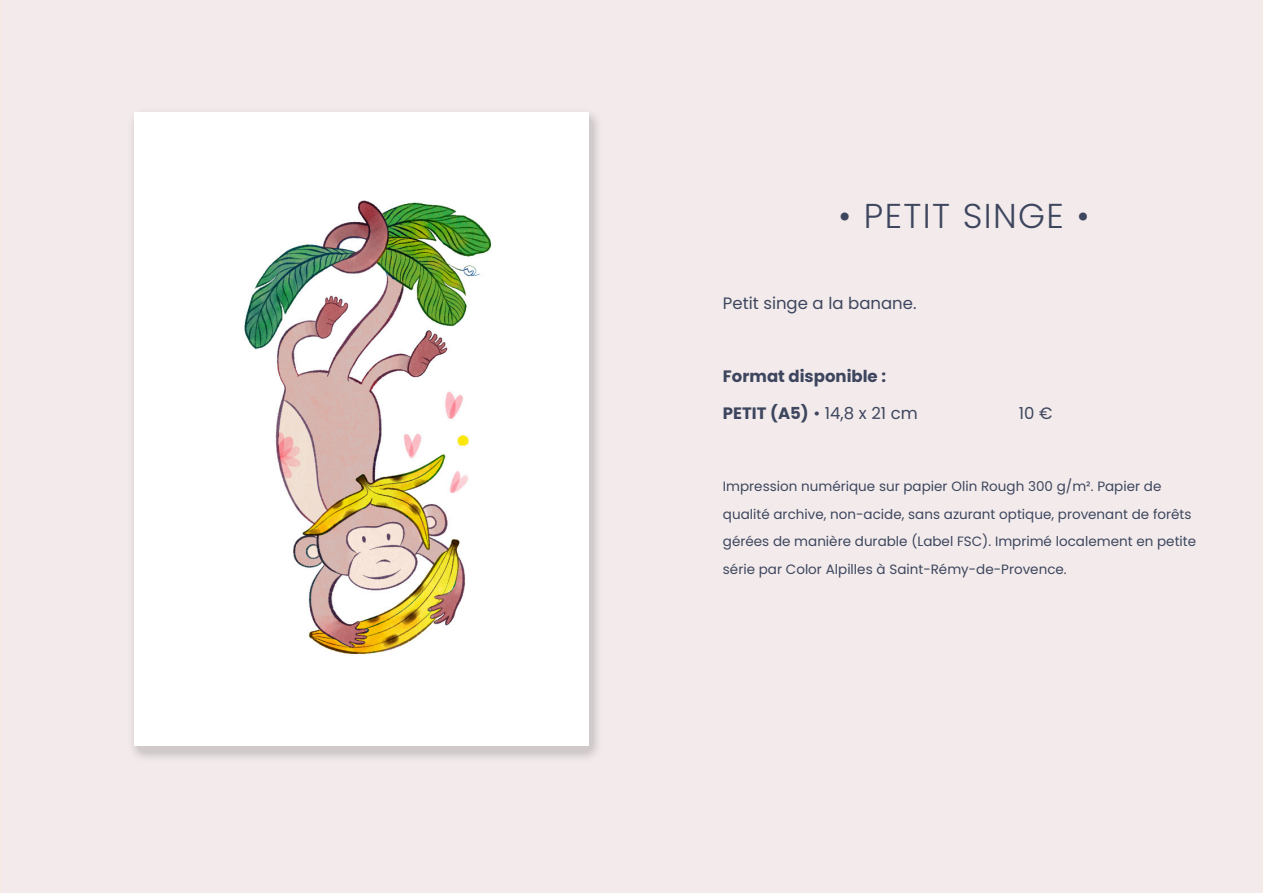
<style>
.page{position:relative;width:1263px;height:893px;background:#fff}
.page>*{position:absolute;margin:0;border:0;box-sizing:border-box;transform-origin:0 0}
.t1{font:300 34.5px "Poppins";letter-spacing:.04em;color:#3d465e}
.t2{font:16.5px "Poppins";color:#3d465e}
.t3{font:700 16.5px "Poppins";color:#3d465e}
.t4{font:13.5px/27.5px "Poppins";color:#3d465e}
.s1{font-weight:700}
</style>
<div class="page">
<div style="left:1px;top:0;width:1261px;height:893px;background:#f3ebeb"></div>
<img style="left:127px;top:107px;width:475px;height:655px">
<div style="left:134px;top:112px;width:455px;height:634px;background:#fff"></div>
<img style="left:244px;top:200px;width:247px;height:455px">
<h1 class="t1" style="left:838px;top:191px;width:252px">• PETIT SINGE •</h1>
<p class="t2" style="left:723px;top:292px;width:195px">Petit singe a la banane.</p>
<p class="t3" style="left:723px;top:365px;width:165px">Format disponible :</p>
<p class="t2" style="left:723px;top:401px;width:196px"><span class="s1">PETIT (A5)</span> • 14,8 x 21 cm</p>
<p class="t2" style="left:1019px;top:401px;width:35px">10 €</p>
<p class="t4" style="left:723px;top:473px;width:475px">Impression numérique sur papier Olin Rough 300 g/m². Papier de qualité archive, non-acide, sans azurant optique, provenant de forêts gérées de manière durable (Label FSC). Imprimé localement en petite série par Color Alpilles à Saint-Rémy-de-Provence.</p>
</div>
